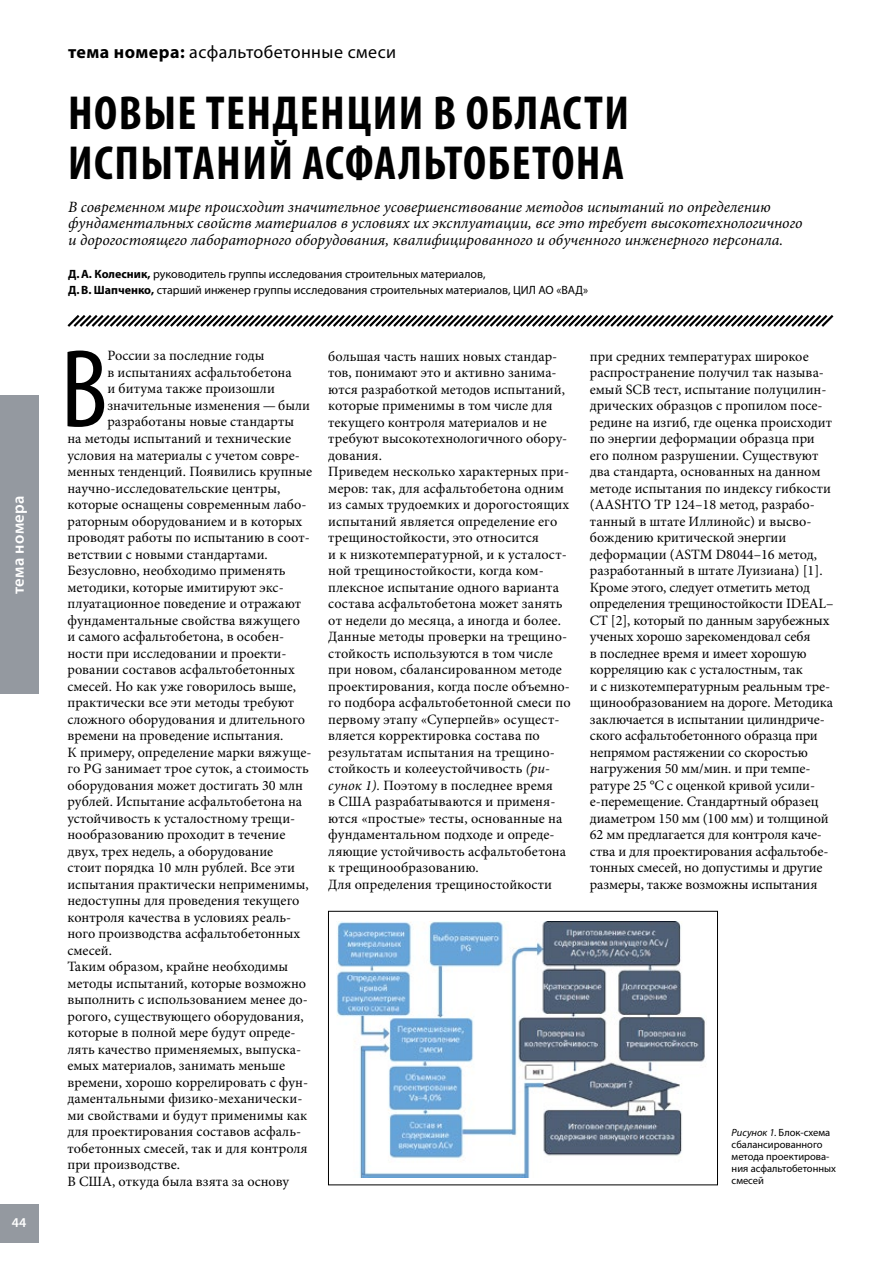
<style>
.page{position:relative;width:893px;height:1263px;background:#fff}
.page>*{position:absolute;margin:0;border:0;box-sizing:border-box;transform-origin:0 0}
.t1{font:condensed 112.2px "Myriad Pro";color:#000}
.t2{font:700 condensed 48px/49.5px "Myriad Pro";letter-spacing:.03em;color:#000}
.t3{font:18px "Myriad Pro";letter-spacing:.025em;color:#000}
.t4{font:600 16.5px "Myriad Pro";letter-spacing:.025em;color:#fff}
.t5{font:italic 15.75px/16.5px "Minion Pro";color:#000}
.t6{font:14.25px/16.5px "Minion Pro";color:#000}
.t7{font:600 13.5px "Myriad Pro";color:#fff}
.t8{font:12px/16.5px "Myriad Pro";color:#000}
.t9{font:10.5px/12px "Myriad Pro";color:#000}
.s1{font-weight:700}
.s2{font-style:italic}
</style>
<div class="page">
<svg style="left:67px;top:315px;width:767px;height:12px"></svg>
<img style="left:337px;top:921px;width:368px;height:256px">
<div style="left:328px;top:911px;width:390px;height:274px;border:1px solid #000"></div>
<div style="left:0;top:1204px;width:38px;height:39px;background:#9499a0"></div>
<div style="left:0;top:395px;width:38px;height:299px;background:#9499a0"></div>
<p class="t4" style="left:8px;top:630px;width:173px;rotate:-90deg">калейдоскоп событий</p>
<p class="t4" style="left:8px;top:594px;width:100px;rotate:-90deg">тема номера</p>
<p class="t7" style="left:12px;top:1213px;width:16px">44</p>
<p class="t3" style="left:68px;top:41px;width:330px"><span class="s1">тема номера:</span> асфальтобетонные смеси</p>
<h2 class="t2" style="left:68px;top:88px;width:563px">Новые тенденции в области испытаний асфальтобетона</h2>
<p class="t5" style="left:68px;top:199px;width:736px">В современном мире происходит значительное усовершенствование методов испытаний по определению фундаментальных свойств материалов в условиях их эксплуатации, все это требует высокотехнологичного и дорогостоящего лабораторного оборудования, квалифицированного и обученного инженерного персонала.</p>
<p class="t8" style="left:68px;top:265px;width:522px"><span class="s1">Д.А. Колесник,</span> руководитель группы исследования строительных материалов,<br><span class="s1">Д.В. Шапченко,</span> старший инженер группы исследования строительных материалов, ЦИЛ АО «ВАД»</p>
<h1 class="t1" style="left:61px;top:322px;width:48px">В</h1>
<p class="t6" style="left:107px;top:348px;width:159px">России за последние годы</p>
<p class="t6" style="left:107px;top:364px;width:186px">в испытаниях асфальтобетона</p>
<p class="t6" style="left:107px;top:381px;width:169px">и битума также произошли</p>
<p class="t6" style="left:107px;top:397px;width:204px">значительные изменения — были</p>
<p class="t6" style="left:107px;top:414px;width:188px">разработаны новые стандарты</p>
<p class="t6" style="left:68px;top:430px;width:225px">на методы испытаний и технические</p>
<p class="t6" style="left:68px;top:447px;width:234px">условия на материалы с учетом совре-</p>
<p class="t6" style="left:68px;top:463px;width:246px">менных тенденций. Появились крупные</p>
<p class="t6" style="left:68px;top:480px;width:214px">научно-исследовательские центры,</p>
<p class="t6" style="left:68px;top:496px;width:240px">которые оснащены современным лабо-</p>
<p class="t6" style="left:68px;top:513px;width:236px">раторным оборудованием и в которых</p>
<p class="t6" style="left:68px;top:529px;width:244px">проводят работы по испытанию в соот-</p>
<p class="t6" style="left:68px;top:546px;width:202px">ветствии с новыми стандартами.</p>
<p class="t6" style="left:68px;top:562px;width:220px">Безусловно, необходимо применять</p>
<p class="t6" style="left:68px;top:579px;width:218px">методики, которые имитируют экс-</p>
<p class="t6" style="left:68px;top:595px;width:235px">плуатационное поведение и отражают</p>
<p class="t6" style="left:68px;top:612px;width:234px">фундаментальные свойства вяжущего</p>
<p class="t6" style="left:68px;top:628px;width:218px">и самого асфальтобетона, в особен-</p>
<p class="t6" style="left:68px;top:645px;width:221px">ности при исследовании и проекти-</p>
<p class="t6" style="left:68px;top:661px;width:229px">ровании составов асфальтобетонных</p>
<p class="t6" style="left:68px;top:678px;width:230px">смесей. Но как уже говорилось выше,</p>
<p class="t6" style="left:68px;top:694px;width:228px">практически все эти методы требуют</p>
<p class="t6" style="left:68px;top:711px;width:239px">сложного оборудования и длительного</p>
<p class="t6" style="left:68px;top:727px;width:217px">времени на проведение испытания.</p>
<p class="t6" style="left:68px;top:744px;width:245px">К примеру, определение марки вяжуще-</p>
<p class="t6" style="left:68px;top:760px;width:243px">го PG занимает трое суток, а стоимость</p>
<p class="t6" style="left:68px;top:777px;width:237px">оборудования может достигать 30 млн</p>
<p class="t6" style="left:68px;top:793px;width:236px">рублей. Испытание асфальтобетона на</p>
<p class="t6" style="left:68px;top:810px;width:229px">устойчивость к усталостному трещи-</p>
<p class="t6" style="left:68px;top:826px;width:219px">нообразованию проходит в течение</p>
<p class="t6" style="left:68px;top:843px;width:207px">двух, трех недель, а оборудование</p>
<p class="t6" style="left:68px;top:859px;width:229px">стоит порядка 10 млн рублей. Все эти</p>
<p class="t6" style="left:68px;top:876px;width:243px">испытания практически неприменимы,</p>
<p class="t6" style="left:68px;top:892px;width:234px">недоступны для проведения текущего</p>
<p class="t6" style="left:68px;top:909px;width:225px">контроля качества в условиях реаль-</p>
<p class="t6" style="left:68px;top:925px;width:234px">ного производства асфальтобетонных</p>
<p class="t6" style="left:68px;top:942px;width:46px">смесей.</p>
<p class="t6" style="left:68px;top:958px;width:222px">Таким образом, крайне необходимы</p>
<p class="t6" style="left:68px;top:975px;width:240px">методы испытаний, которые возможно</p>
<p class="t6" style="left:68px;top:991px;width:242px">выполнить с использованием менее до-</p>
<p class="t6" style="left:68px;top:1008px;width:238px">рогого, существующего оборудования,</p>
<p class="t6" style="left:68px;top:1024px;width:230px">которые в полной мере будут опреде-</p>
<p class="t6" style="left:68px;top:1041px;width:235px">лять качество применяемых, выпуска-</p>
<p class="t6" style="left:68px;top:1057px;width:219px">емых материалов, занимать меньше</p>
<p class="t6" style="left:68px;top:1074px;width:242px">времени, хорошо коррелировать с фун-</p>
<p class="t6" style="left:68px;top:1090px;width:236px">даментальными физико-механически-</p>
<p class="t6" style="left:68px;top:1107px;width:241px">ми свойствами и будут применимы как</p>
<p class="t6" style="left:68px;top:1123px;width:235px">для проектирования составов асфаль-</p>
<p class="t6" style="left:68px;top:1140px;width:242px">тобетонных смесей, так и для контроля</p>
<p class="t6" style="left:68px;top:1156px;width:114px">при производстве.</p>
<p class="t6" style="left:68px;top:1173px;width:223px">В США, откуда была взята за основу</p>
<p class="t6" style="left:328px;top:348px;width:244px">большая часть наших новых стандар&shy;тов, понимают это и активно занима&shy;ются разработкой методов испытаний, которые применимы в том числе для текущего контроля материалов и не требуют высокотехнологичного обору&shy;дования.<br>Приведем несколько характерных при&shy;меров: так, для асфальтобетона одним из самых трудоемких и дорогостоящих испытаний является определение его трещиностойкости, это относится<br>и к низкотемпературной, и к усталост&shy;ной трещиностойкости, когда ком&shy;плексное испытание одного варианта состава асфальтобетона может занять от недели до месяца, а иногда и более.<br>Данные методы проверки на трещино&shy;стойкость используются в том числе при новом, сбалансированном методе проектирования, когда после объемно&shy;го подбора асфальтобетонной смеси по первому этапу «Суперпейв» осущест&shy;вляется корректировка состава по результатам испытания на трещино&shy;стойкость и колееустойчивость <span class="s2">(ри&shy;сунок 1).</span> Поэтому в последнее время<br>в США разрабатываются и применя&shy;ются «простые» тесты, основанные на фундаментальном подходе и опреде&shy;ляющие устойчивость асфальтобетона к трещинообразованию.<br>Для определения трещиностойкости</p>
<p class="t6" style="left:590px;top:348px;width:245px">при средних температурах широкое распространение получил так называ&shy;емый SCB тест, испытание полуцилин&shy;дрических образцов с пропилом посе&shy;редине на изгиб, где оценка происходит по энергии деформации образца при его полном разрушении. Существуют два стандарта, основанных на данном методе испытания по индексу гибкости (AASHTO TP 124–18 метод, разрабо&shy;танный в штате Иллинойс) и высво&shy;бождению критической энергии деформации (ASTM D8044–16 метод, разработанный в штате Луизиана) [1].<br>Кроме этого, следует отметить метод определения трещиностойкости IDEAL– CT [2], который по данным зарубежных ученых хорошо зарекомендовал себя<br>в последнее время и имеет хорошую корреляцию как с усталостным, так<br>и с низкотемпературным реальным тре&shy;щинообразованием на дороге. Методика заключается в испытании цилиндриче&shy;ского асфальтобетонного образца при непрямом растяжении со скоростью нагружения 50 мм/мин. и при темпе&shy;ратуре 25 °C с оценкой кривой усили&shy;е-перемещение. Стандартный образец диаметром 150 мм (100 мм) и толщиной 62 мм предлагается для контроля каче&shy;ства и для проектирования асфальтобе&shy;тонных смесей, но допустимы и другие размеры, также возможны испытания</p>
<p class="t9" style="left:732px;top:1126px;width:106px"><span class="s2">Рисунок 1.</span> Блок-схема сбалансированного метода проектирова&shy;ния асфальтобетонных смесей</p>
</div>
